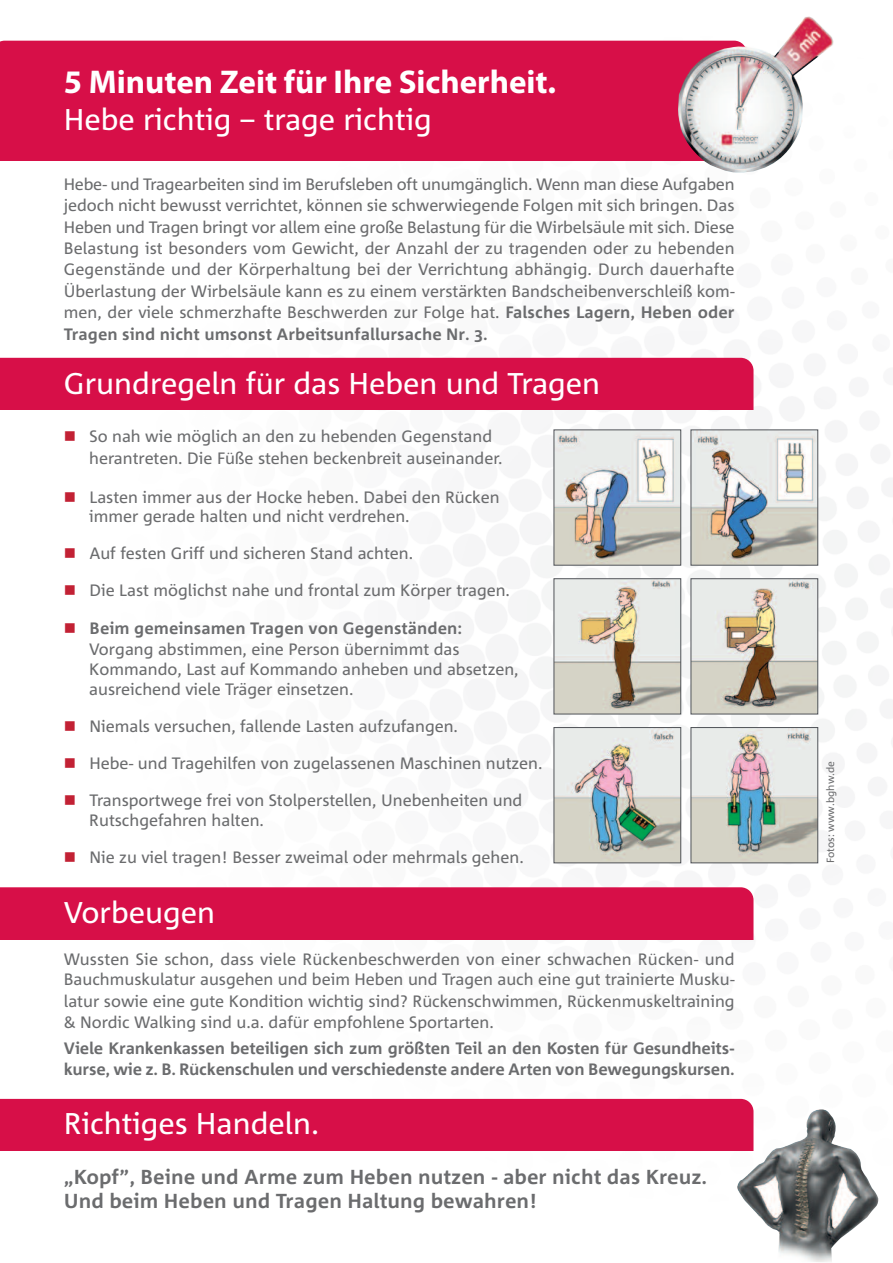
<style>
.page{position:relative;width:893px;height:1263px;background:#fff}
.page>*{position:absolute;margin:0;border:0;box-sizing:border-box;transform-origin:0 0}
.t1{font:700 33px "Myriad Pro";color:#fff}
.t2{font:30px "Corpid Office";color:#fff}
.t3{font:700 20.25px/24.3px "Corpid Office";color:#6b6c6e}
.t4{font:16.5px/21.5px "Corpid Office";color:#6b6c6e}
.t5{font:700 16.5px/21.6px "Corpid Office";letter-spacing:-.015em;color:#6b6c6e}
.t6{font:10.5px "Corpid Office";color:#6b6c6e}
.s1{font-family:"Koz Min Pr 6 N";font-weight:500}
.s2{font-weight:700}
.s3{color:#c22134}
</style>
<div class="page">
<img style="left:0;top:40px;width:879px;height:1162px">
<div style="left:0;top:41px;width:678px;height:120px;background:#d70f48"></div>
<img style="left:678px;top:16px;width:156px;height:156px">
<div style="left:0;top:358px;width:753px;height:52px;background:#d70f48"></div>
<div style="left:0;top:1099px;width:753px;height:52px;background:#d70f48"></div>
<div style="left:0;top:887px;width:753px;height:52px;background:#d70f48"></div>
<img style="left:556px;top:431px;width:123px;height:133px">
<div style="left:554px;top:429px;width:127px;height:137px;border:1px solid #505358"></div>
<img style="left:693px;top:431px;width:123px;height:133px">
<div style="left:691px;top:429px;width:127px;height:137px;border:1px solid #505358"></div>
<img style="left:556px;top:580px;width:123px;height:132px">
<div style="left:554px;top:578px;width:127px;height:136px;border:1px solid #505358"></div>
<img style="left:693px;top:580px;width:123px;height:132px">
<div style="left:691px;top:578px;width:127px;height:136px;border:1px solid #505358"></div>
<img style="left:556px;top:729px;width:123px;height:132px">
<div style="left:554px;top:727px;width:127px;height:136px;border:1px solid #505358"></div>
<img style="left:693px;top:729px;width:123px;height:132px">
<div style="left:691px;top:727px;width:127px;height:136px;border:1px solid #505358"></div>
<img style="left:737px;top:1109px;width:141px;height:153px">
<h1 class="t1" style="left:64px;top:69px;width:494px">5 Minuten Zeit für Ihre Sicherheit.</h1>
<h2 class="t2" style="left:64px;top:103px;width:369px">Hebe richtig – trage richtig</h2>
<p class="t4" style="left:64px;top:174px;width:672px;text-align:justify">Hebe- und Tragearbeiten sind im Berufsleben oft unumgänglich. Wenn man diese Aufgaben jedoch nicht bewusst verrichtet, können sie schwerwiegende Folgen mit sich bringen. Das Heben und Tragen bringt vor allem eine große Belastung fu<span class="s1">̈</span>r die Wirbelsäule mit sich. Diese Belastung ist besonders vom Gewicht, der Anzahl der zu tragenden oder zu hebenden Gegenstände und der Körperhaltung bei der Verrichtung abhängig. Durch dauerhafte Überlastung der Wirbelsäule kann es zu einem verstärkten Bandscheibenverschleiß kom&shy;men, der viele schmerzhafte Beschwerden zur Folge hat. <span class="s2">Falsches Lagern, Heben oder Tragen sind nicht umsonst Arbeitsunfallursache Nr. 3.</span></p>
<h2 class="t2" style="left:64px;top:368px;width:538px">Grundregeln fu<span class="s1">̈</span>r das Heben und Tragen</h2>
<p class="t4" style="left:89px;top:426px;width:415px;line-height:21.9px;text-indent:-26px"><span class="s3">■</span> So nah wie möglich an den zu hebenden Gegenstand herantreten. Die Fu<span class="s1">̈</span>ße stehen beckenbreit auseinander.</p>
<p class="t4" style="left:89px;top:488px;width:412px;line-height:19.4px;text-indent:-25px"><span class="s3">■</span> Lasten immer aus der Hocke heben. Dabei den Ru<span class="s1">̈</span>cken immer gerade halten und nicht verdrehen.</p>
<p class="t4" style="left:64px;top:543px;width:351px"><span class="s3">■</span> Auf festen Griff und sicheren Stand achten.</p>
<p class="t4" style="left:64px;top:580px;width:448px"><span class="s3">■</span> Die Last möglichst nahe und frontal zum Körper tragen.</p>
<p class="t4" style="left:64px;top:617px;width:400px;line-height:21.9px;text-align:right"><span class="s3">■</span> <span class="s2">Beim gemeinsamen Tragen von Gegenständen:<br></span>Vorgang abstimmen, eine Person u<span class="s1">̈</span>bernimmt das</p>
<p class="t4" style="left:89px;top:660px;width:431px;line-height:19.8px">Kommando, Last auf Kommando anheben und absetzen, ausreichend viele Träger einsetzen.</p>
<p class="t4" style="left:64px;top:716px;width:396px"><span class="s3">■</span> Niemals versuchen, fallende Lasten aufzufangen.</p>
<p class="t4" style="left:64px;top:753px;width:480px"><span class="s3">■</span> Hebe- und Tragehilfen von zugelassenen Maschinen nutzen.</p>
<p class="t4" style="left:89px;top:791px;width:435px;line-height:19.8px;text-indent:-26px"><span class="s3">■</span> Transportwege frei von Stolperstellen, Unebenheiten und<br>Rutschgefahren halten.</p>
<p class="t4" style="left:64px;top:847px;width:462px"><span class="s3">■</span> Nie zu viel tragen! Besser zweimal oder mehrmals gehen.</p>
<h2 class="t2" style="left:64px;top:896px;width:153px">Vorbeugen</h2>
<p class="t4" style="left:64px;top:950px;width:672px;line-height:19.4px">Wussten Sie schon, dass viele Ru<span class="s1">̈</span>ckenbeschwerden von einer schwachen Ru<span class="s1">̈</span>cken- und<br>Bauchmuskulatur ausgehen und beim Heben und Tragen auch eine gut trainierte Musku-</p>
<p class="t4" style="left:64px;top:990px;width:672px">latur sowie eine gute Kondition wichtig sind? Ru<span class="s1">̈</span>ckenschwimmen, Ru<span class="s1">̈</span>ckenmuskeltraining &amp; Nordic Walking sind u.a. dafu<span class="s1">̈</span>r empfohlene Sportarten.</p>
<p class="t5" style="left:64px;top:1038px;width:672px">Viele Krankenkassen beteiligen sich zum größten Teil an den Kosten fu<span class="s1">̈</span> r Gesundheits&shy;kurse, wie z. B. Ru<span class="s1">̈</span>ckenschulen und verschiedenste andere Arten von Bewegungskursen.</p>
<h2 class="t2" style="left:64px;top:1108px;width:257px">Richtiges Handeln.</h2>
<p class="t3" style="left:64px;top:1165px;width:645px">„Kopf”, Beine und Arme zum Heben nutzen - aber nicht das Kreuz.<br>Und beim Heben und Tragen Haltung bewahren!</p>
<p class="t6" style="left:825px;top:863px;width:104px;rotate:-90deg">Fotos: www.bghw.de</p>
</div>
